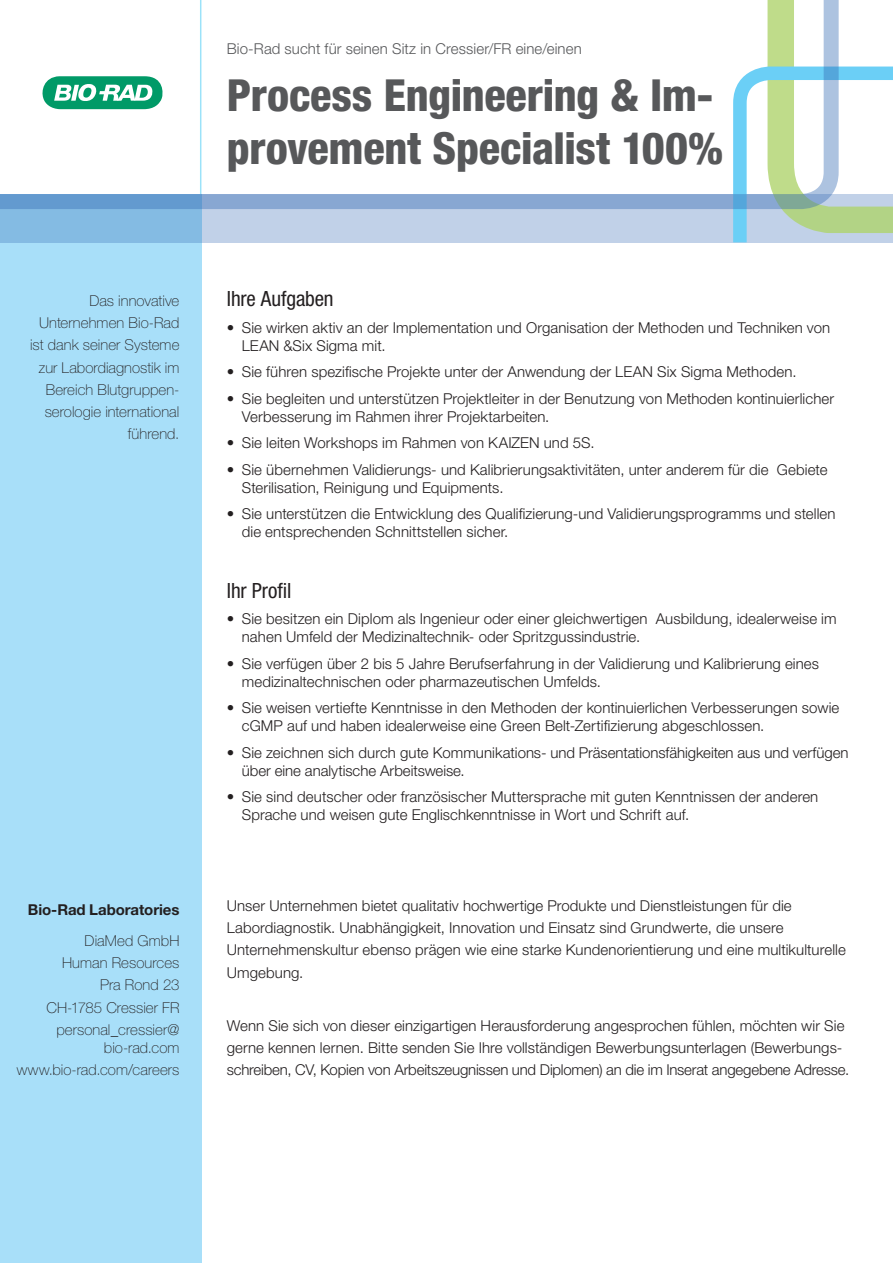
<style>
.page{position:relative;width:893px;height:1263px;background:#fff}
.page>*{position:absolute;margin:0;border:0;box-sizing:border-box;transform-origin:0 0}
.t1{font:800 condensed 44.25px/52.5px "Helvetica Neue LT Std";letter-spacing:-.005em;color:#57585a}
.t2{font:condensed 21px "Helvetica Neue LT Std";letter-spacing:-.005em;color:#231f20}
.t3{font:300 15px/18px "Helvetica Neue LT Std";letter-spacing:.005em;color:#231f20}
.t4{font:100 15px/22.2px "Helvetica Neue LT Std";letter-spacing:.005em;color:#231f20;text-align:right}
.t5{font:300 15px "Helvetica Neue LT Std";letter-spacing:.005em;color:#57585a}
.t6{font:700 15px "Helvetica Neue LT Std";letter-spacing:-.005em;color:#231f20}
</style>
<div class="page">
<div style="left:0;top:194px;width:201px;height:1069px;background:#a8dff9"></div>
<svg style="left:0;top:211px;width:726px;height:31px;background:#b0cae6"></svg>
<svg style="left:726px;top:66px;width:167px;height:177px"></svg>
<svg style="left:0;top:0;width:840px;height:211px"></svg>
<hr style="left:200px;top:0;width:1px;height:194px;background:#38c6f4">
<p class="t5" style="left:227px;top:40px;width:356px">Bio-Rad sucht für seinen Sitz in Cressier/FR eine/einen</p>
<h1 class="t1" style="left:227px;top:68px;width:498px">Process Engineering &amp; Im&shy;provement Specialist 100%</h1>
<p class="t4" style="left:30px;top:289px;width:151px">Das innovative<br>Unternehmen Bio-Rad ist dank seiner Systeme zur Labordiagnostik im<br>Bereich Blutgruppen&shy;serologie international führend.</p>
<h2 class="t2" style="left:227px;top:287px;width:108px">Ihre Aufgaben</h2>
<p class="t3" style="left:242px;top:318px;width:590px;text-indent:-15px">• Sie wirken aktiv an der Implementation und Organisation der Methoden und Techniken von<br>LEAN &amp;Six Sigma mit.</p>
<p class="t3" style="left:227px;top:363px;width:571px">• Sie führen spezifische Projekte unter der Anwendung der LEAN Six Sigma Methoden.</p>
<p class="t3" style="left:242px;top:389px;width:594px;text-indent:-15px">• Sie begleiten und unterstützen Projektleiter in der Benutzung von Methoden kontinuierlicher<br>Verbesserung im Rahmen ihrer Projektarbeiten.</p>
<p class="t3" style="left:227px;top:434px;width:369px">• Sie leiten Workshops im Rahmen von KAIZEN und 5S.</p>
<p class="t3" style="left:242px;top:460px;width:587px;text-indent:-15px">• Sie übernehmen Validierungs- und Kalibrierungsaktivitäten, unter anderem für die Gebiete<br>Sterilisation, Reinigung und Equipments.</p>
<p class="t3" style="left:242px;top:505px;width:595px;text-indent:-15px">• Sie unterstützen die Entwicklung des Qualifizierung-und Validierungsprogramms und stellen die entsprechenden Schnittstellen sicher.</p>
<p class="t6" style="left:28px;top:900px;width:153px">Bio-Rad Laboratories</p>
<p class="t4" style="left:46px;top:929px;width:135px">DiaMed GmbH<br>Human Resources<br>Pra Rond 23<br>CH-1785 Cressier FR personal_cressier@</p>
<p class="t4" style="left:17px;top:1036px;width:164px">bio-rad.com www.bio-rad.com/careers</p>
<h2 class="t2" style="left:227px;top:578px;width:66px">Ihr Profil</h2>
<p class="t3" style="left:242px;top:609px;width:596px;text-indent:-15px">• Sie besitzen ein Diplom als Ingenieur oder einer gleichwertigen Ausbildung, idealerweise im nahen Umfeld der Medizinaltechnik- oder Spritzgussindustrie.</p>
<p class="t3" style="left:242px;top:654px;width:579px;text-indent:-15px">• Sie verfügen über 2 bis 5 Jahre Berufserfahrung in der Validierung und Kalibrierung eines medizinaltechnischen oder pharmazeutischen Umfelds.</p>
<p class="t3" style="left:242px;top:698px;width:599px;text-indent:-15px">• Sie weisen vertiefte Kenntnisse in den Methoden der kontinuierlichen Verbesserungen sowie cGMP auf und haben idealerweise eine Green Belt-Zertifizierung abgeschlossen.</p>
<p class="t3" style="left:242px;top:743px;width:608px;text-indent:-15px">• Sie zeichnen sich durch gute Kommunikations- und Präsentationsfähigkeiten aus und verfügen über eine analytische Arbeitsweise.</p>
<p class="t3" style="left:242px;top:787px;width:578px;text-indent:-15px">• Sie sind deutscher oder französischer Muttersprache mit guten Kenntnissen der anderen<br>Sprache und weisen gute Englischkenntnisse in Wort und Schrift auf.</p>
<p class="t3" style="left:227px;top:894px;width:621px;line-height:22.2px">Unser Unternehmen bietet qualitativ hochwertige Produkte und Dienstleistungen für die Labordiagnostik. Unabhängigkeit, Innovation und Einsatz sind Grundwerte, die unsere Unternehmenskultur ebenso prägen wie eine starke Kundenorientierung und eine multikulturelle Umgebung.</p>
<p class="t3" style="left:227px;top:1014px;width:624px;line-height:22.2px">Wenn Sie sich von dieser einzigartigen Herausforderung angesprochen fühlen, möchten wir Sie gerne kennen lernen. Bitte senden Sie Ihre vollständigen Bewerbungsunterlagen (Bewerbungs&shy;schreiben, CV, Kopien von Arbeitszeugnissen und Diplomen) an die im Inserat angegebene Adresse.</p>
</div>
